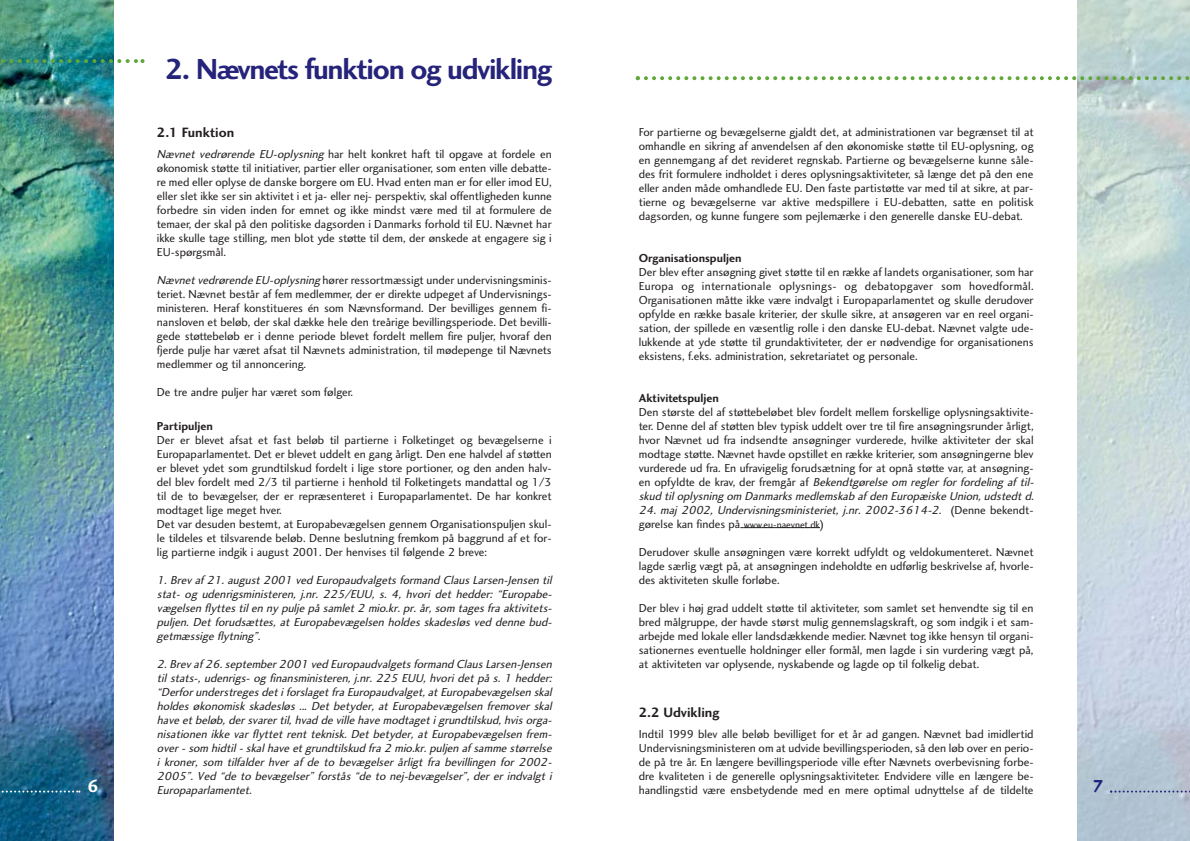
<style>
.page{position:relative;width:1190px;height:841px;background:#fff}
.page>*{position:absolute;margin:0;border:0;box-sizing:border-box;transform-origin:0 0}
.t1{font:30px "Charlotte Sans Bold Plain";letter-spacing:-.04em;color:#25237a}
.t2{font:18px "Charlotte Sans Bold Plain";color:#fff}
.t3{font:18px "Charlotte Sans Bold Plain";color:#25237a}
.t4{font:14px "Charlotte Sans Bold Plain";color:#231f1f}
.t5{font:12px/14px "Charlotte Sans Book Plain";color:#231f1f;text-align:justify}
.t6{font:italic 12px/14px "Charlotte Sans Book Plain";color:#231f1f;text-align:justify}
.t7{font:12px "Charlotte Sans Bold Plain";color:#231f1f}
.s1{font-style:italic}
.s2{font-style:normal}
.s3{font-style:normal;font-size:10px}
</style>
<div class="page">
<img style="left:0;top:0;width:113px;height:841px">
<img style="left:1077px;top:0;width:113px;height:841px">
<svg style="left:740px;top:527px;width:21px;height:1px"></svg>
<hr style="left:761px;top:527px;width:30px;height:1px;background:#231f1f">
<svg style="left:791px;top:527px;width:29px;height:1px"></svg>
<svg style="left:0;top:791px;width:80px;height:2px"></svg>
<svg style="left:1110px;top:791px;width:80px;height:2px"></svg>
<svg style="left:0;top:59px;width:145px;height:4px"></svg>
<svg style="left:636px;top:76px;width:554px;height:4px"></svg>
<h1 class="t1" style="left:165px;top:58px;width:389px">2. Nævnets funktion og udvikling</h1>
<p class="t5" style="left:639px;top:126px;width:396px">For partierne og bevægelserne gjaldt det, at administrationen var begrænset til at omhandle en sikring af anvendelsen af den økonomiske støtte til EU-oplysning, og en gennemgang af det revideret regnskab. Partierne og bevægelserne kunne såle&shy;des frit formulere indholdet i deres oplysningsaktiviteter, så længe det på den ene eller anden måde omhandlede EU. Den faste partistøtte var med til at sikre, at par&shy;tierne og bevægelserne var aktive medspillere i EU-debatten, satte en politisk dagsorden, og kunne fungere som pejlemærke i den generelle danske EU-debat.</p>
<p class="t7" style="left:639px;top:253px;width:104px">Organisationspuljen</p>
<p class="t5" style="left:639px;top:266px;width:396px">Der blev efter ansøgning givet støtte til en række af landets organisationer, som har Europa og internationale oplysnings- og debatopgaver som hovedformål.<br>Organisationen måtte ikke være indvalgt i Europaparlamentet og skulle derudover opfylde en række basale kriterier, der skulle sikre, at ansøgeren var en reel organi&shy;sation, der spillede en væsentlig rolle i den danske EU-debat. Nævnet valgte ude&shy;lukkende at yde støtte til grundaktiviteter, der er nødvendige for organisationens eksistens, f.eks. administration, sekretariatet og personale.</p>
<p class="t7" style="left:639px;top:393px;width:82px">Aktivitetspuljen</p>
<p class="t5" style="left:639px;top:406px;width:399px;text-align:left">Den største del af støttebeløbet blev fordelt mellem forskellige oplysningsaktivite&shy;ter. Denne del af støtten blev typisk uddelt over tre til fire ansøgningsrunder årligt, hvor Nævnet ud fra indsendte ansøgninger vurderede, hvilke aktiviteter der skal modtage støtte. Nævnet havde opstillet en række kriterier, som ansøgningerne blev vurderede ud fra. En ufravigelig forudsætning for at opnå støtte var, at ansøgning&shy;e n o p fy l d te d e k ra v, d e r fre m g å r a f <span class="s1">Bekendtgørelse om regler for fordeling af til&shy;skud tiloplysning om Danmarks medlemskab af den Europæiske Union,udstedtd.</span></p>
<p class="t6" style="left:639px;top:504px;width:396px">24. maj 2002, Undervisningsministeriet, j.nr. 2002-3614-2. <span class="s2">( D e n n e b e ke n d t - gørelse kan findes på</span> <span class="s3">www.eu-naevnet.dk</span><span class="s2">)</span></p>
<p class="t5" style="left:639px;top:546px;width:396px">Derudover skulle ansøgningen være korrekt udfyldt og veldokumenteret. Nævnet lagde særlig vægt på, at ansøgningen indeholdte en udførlig beskrivelse af, hvorle&shy;des aktiviteten skulle forløbe.</p>
<p class="t5" style="left:639px;top:602px;width:396px">Der blev i høj grad uddelt støtte til aktiviteter, som samlet set henvendte sig til en bred målgruppe, der havde størst mulig gennemslagskraft, og som indgik i et sam&shy;arbejde med lokale eller landsdækkende medier. Nævnet tog ikke hensyn til organi&shy;sationernes eventuelle holdninger eller formål, men lagde i sin vurdering vægt på, at aktiviteten var oplysende, nyskabende og lagde op til folkelig debat.</p>
<p class="t4" style="left:639px;top:707px;width:82px">2.2 Udvikling</p>
<p class="t5" style="left:639px;top:728px;width:396px">Indtil 1999 blev alle beløb bevilliget for et år ad gangen. Nævnet bad imidlertid Undervisningsministeren om at udvide bevillingsperioden, så den løb over en perio&shy;de på tre år. En længere bevillingsperiode ville efter Nævnets overbevisning forbe&shy;dre kvaliteten i de generelle oplysningsaktiviteter. Endvidere ville en længere be-</p>
<p class="t4" style="left:157px;top:127px;width:79px">2.1 Funktion</p>
<p class="t5" style="left:157px;top:148px;width:396px"><span class="s1">Nævnet vedrørende EU-oplysning</span> har helt konkret haft til opgave at fordele en økonomisk støtte til initiativer, partier eller organisationer, som enten ville debatte&shy;re med eller oplyse de danske borgere om EU. Hvad enten man er for eller imod EU, eller slet ikke ser sin aktivitet i et ja- eller nej- perspektiv, skal offentligheden kunne forbedre sin viden inden for emnet og ikke mindst være med til at formulere de temaer, der skal på den politiske dagsorden i Danmarks forhold til EU. Nævnet har ikke skulle tage stilling, men blot yde støtte til dem, der ønskede at engagere sig i EU-spørgsmål.</p>
<p class="t5" style="left:157px;top:274px;width:396px"><span class="s1">Nævnetvedrørende EU-oplysning</span>hører ressortmæssigt under undervisningsminis&shy;teriet. Nævnet består af fem medlemmer, der er direkte udpeget af Undervisnings&shy;ministeren. Heraf konstitueres én som Nævnsformand. Der bevilliges gennem fi&shy;nansloven et beløb, der skal dække hele den treårige bevillingsperiode. Det bevilli&shy;gede støttebeløb er i denne periode blevet fordelt mellem fire puljer, hvoraf den fjerde pulje har været afsat til Nævnets administration, til mødepenge til Nævnets medlemmer og til annoncering.</p>
<p class="t5" style="left:157px;top:386px;width:198px">De tre andre puljer har været som følger.</p>
<p class="t7" style="left:157px;top:422px;width:58px">Partipuljen</p>
<p class="t5" style="left:157px;top:434px;width:396px;text-align:left">Der er blevet afsat et fast beløb til partierne i Folketinget og bevægelserne i Europaparlamentet. Det er blevet uddelt en gang årligt. Den ene halvdel af støtten er blevet ydet som grundtilskud fordelt i lige store portioner, og den anden halv&shy;del blev fordelt med 2/3 til partierne i henhold til Folketingets mandattal og 1/3 til de to bevægelser, der er repræsenteret i Europaparlamentet. De har konkret modtaget lige meget hver.<br>Det var desuden bestemt, at Europabevægelsen gennem Organisationspuljen skul&shy;le tildeles et tilsvarende beløb. Denne beslutning fremkom på baggrund af et for&shy;lig partierne indgik i august 2001. Der henvises til følgende 2 breve:</p>
<p class="t6" style="left:157px;top:574px;width:399px">1. Brev af 21. august 2001 ved Europaudvalgets formand Claus Larsen-Jensen til stat- og udenrigsministeren, j.nr. 225/EUU, s. 4, hvori det hedder: “Europabe&shy;vægelsen flyttes til en ny pulje på samlet 2 mio.kr. pr. år, som tages fra aktivitets&shy;puljen. Det forudsættes, at Europabevægelsen holdes skadesløs ved denne bud&shy;getmæssige flytning”.</p>
<p class="t6" style="left:157px;top:658px;width:399px">2.Brev af 26.september2001 ved Europaudvalgets formand Claus Larsen-Jensen til stats-, udenrigs- og finansministeren, j.nr. 225 EUU, hvori det på s. 1 hedder: “Derforunderstreges detiforslagetfra Europaudvalget,atEuropabevægelsen skal holdes økonomisk skadesløs ... Det betyder, at Europabevægelsen fremover skal have etbeløb,dersvarertil,hvad de ville have modtagetigrundtilskud,hvis orga&shy;nisationen ikke var flyttet rent teknisk. Det betyder, at Europabevægelsen frem&shy;over-som hidtil-skalhave etgrundtilskud fra 2 mio.kr.puljen af samme størrelse i kroner, som tilfalder hver af de to bevægelser årligt fra bevillingen for 2002- 2005”. Ved “de to bevægelser” forstås “de to nej -bevægelser”, der er indvalgt i Europaparlamentet.</p>
<h2 class="t2" style="left:88px;top:779px;width:12px">6</h2>
<p class="t5" style="left:639px;top:784px;width:396px">handlingstid være ensbetydende med en mere optimal udnyttelse af de tildelte</p>
<h2 class="t3" style="left:1093px;top:779px;width:12px">7</h2>
</div>
